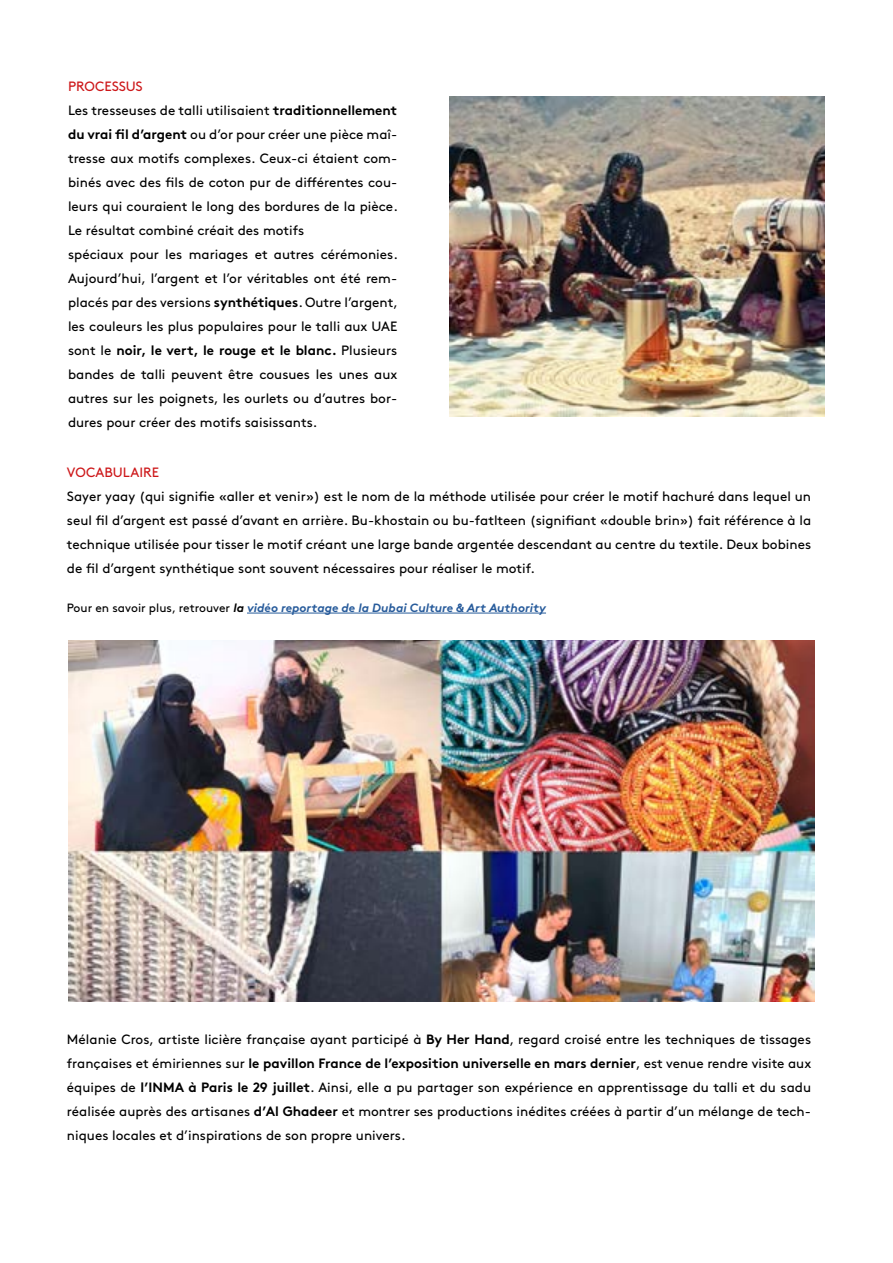
<style>
.page{position:relative;width:893px;height:1263px;background:#fff}
.page>*{position:absolute;margin:0;border:0;box-sizing:border-box;transform-origin:0 0}
.t1{font:13.5px/24px "Brown Std";color:#000;text-align:justify}
.t2{font:13.5px "Brown Std";color:#cd1719}
.t3{font:italic 700 12px "Brown Std";color:#275b9b}
.s1{color:#cd1719}
.s2{font-weight:700}
.s3{font-weight:400;font-style:normal;color:#000}
.s4{color:#000}
</style>
<div class="page">
<hr style="left:247px;top:612px;width:299px;height:1px;background:#275b9b">
<img style="left:450px;top:97px;width:374px;height:320px">
<img style="left:68px;top:640px;width:746px;height:361px">
<p class="t1" style="left:68px;top:74px;width:331px;text-align:left"><span class="s1">PROCESSUS<br></span>Les tresseuses de talli utilisaient <span class="s2">traditionnellement du vrai fil d’argent</span> ou d’or pour créer une pièce maî&shy;tresse aux motifs complexes. Ceux-ci étaient com&shy;binés avec des fils de coton pur de différentes cou&shy;leurs qui couraient le long des bordures de la pièce.<br>Le résultat combiné créait des motifs<br>spéciaux pour les mariages et autres cérémonies.<br>Aujourd’hui, l’argent et l’or véritables ont été rem&shy;placés par des versions <span class="s2">synthétiques</span>. Outre l’argent, les couleurs les plus populaires pour le talli aux UAE sont le <span class="s2">noir, le vert, le rouge et le blanc.</span> Plusieurs bandes de talli peuvent être cousues les unes aux autres sur les poignets, les ourlets ou d’autres bor&shy;dures pour créer des motifs saisissants.</p>
<p class="t2" style="left:67px;top:464px;width:94px">VOCABULAIRE</p>
<p class="t1" style="left:67px;top:484px;width:746px">Sayer yaay (qui signifie «aller et venir») est le nom de la méthode utilisée pour créer le motif hachuré dans lequel un seul fil d’argent est passé d’avant en arrière. Bu-khostain ou bu-fatlteen (signifiant «double brin») fait référence à la technique utilisée pour tisser le motif créant une large bande argentée descendant au centre du textile. Deux bobines de fil d’argent synthétique sont souvent nécessaires pour réaliser le motif.</p>
<p class="t3" style="left:67px;top:600px;width:481px"><span class="s3">Pour en savoir plus, retrouver</span> <span class="s4">la</span> vidéo reportage de la Dubai Culture &amp; Art Authority</p>
<p class="t1" style="left:67px;top:1027px;width:746px">Mélanie Cros, artiste licière française ayant participé à <span class="s2">By Her Hand</span>, regard croisé entre les techniques de tissages françaises et émiriennes sur <span class="s2">le pavillon France de l’exposition universelle en mars dernier</span>, est venue rendre visite aux équipes de <span class="s2">l’INMA à Paris le 29 juillet</span>. Ainsi, elle a pu partager son expérience en apprentissage du talli et du sadu réalisée auprès des artisanes <span class="s2">d’Al Ghadeer</span> et montrer ses productions inédites créées à partir d’un mélange de tech&shy;niques locales et d’inspirations de son propre univers.</p>
</div>
